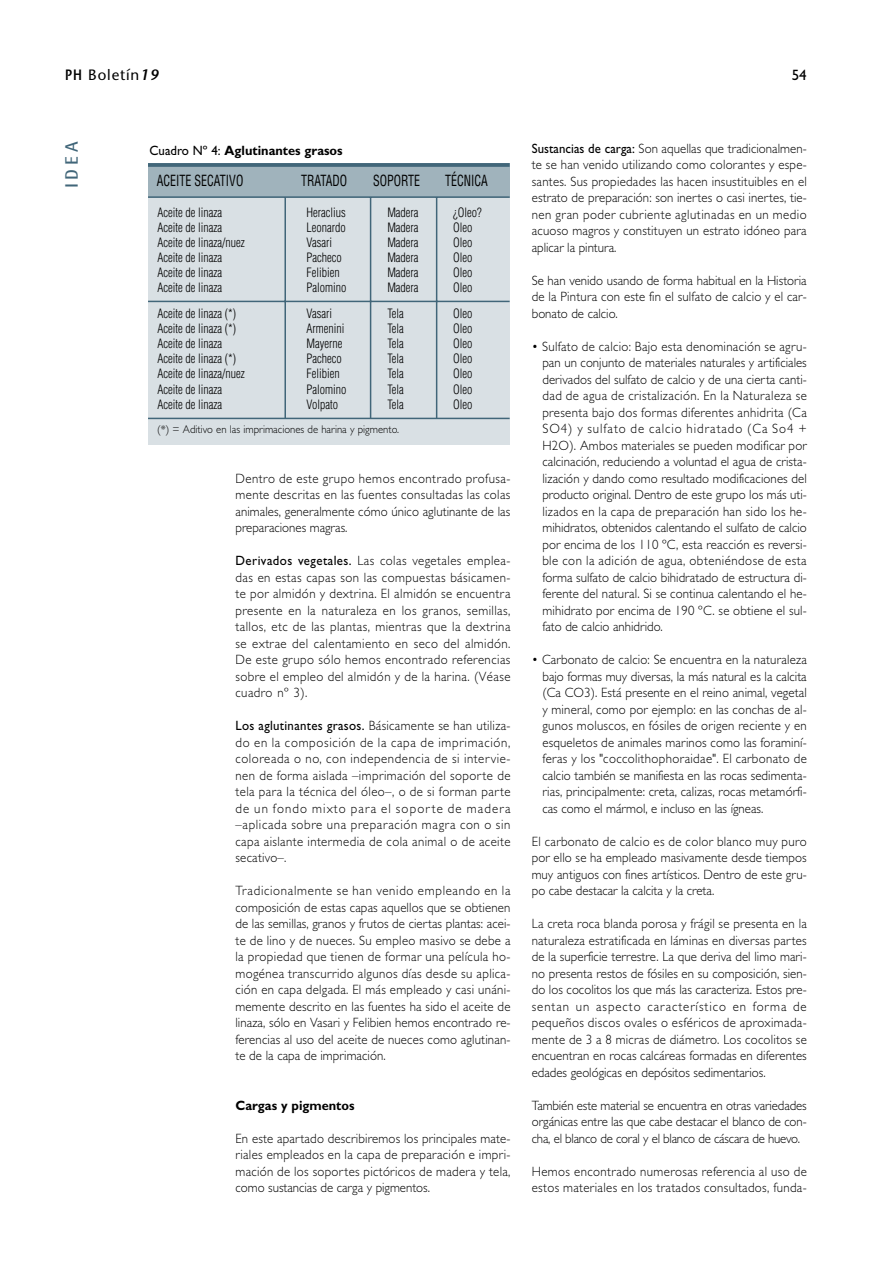
<style>
.page{position:relative;width:893px;height:1263px;background:#fff}
.page>*{position:absolute;margin:0;border:0;box-sizing:border-box;transform-origin:0 0}
.t1{font:700 18px "Rotis Semi Sans";color:#416679}
.t2{font:condensed 15px "Helvetica";color:#000;scale:.8 1}
.t3{font:15px "Stone Sans";letter-spacing:.055em;color:#000}
.t4{font:15px "Gill Sans";color:#000}
.t5{font:300 13.5px/16.5px "Gill Sans";letter-spacing:.01em;color:#000;text-align:justify;scale:.95 1}
.t6{font:700 13.5px "Gill Sans";color:#000;scale:.95 1}
.t7{font:300 condensed 12.6px "Helvetica";color:#000;scale:.95 1}
.t8{font:300 11.25px "Gill Sans";color:#000;scale:.95 1}
.s1{font-weight:600}
.s2{font-weight:600;font-style:italic}
.s3{font-weight:400}
</style>
<div class="page">
<div style="left:148px;top:165px;width:361px;height:279px;background:#d9e0e4"></div>
<div style="left:148px;top:163px;width:361px;height:34px;background:#a0b3bc"></div>
<hr style="left:148px;top:196px;width:361px;height:2px;background:#416679">
<hr style="left:284px;top:197px;width:2px;height:222px;background:#416679">
<hr style="left:370px;top:197px;width:1px;height:222px;background:#416679">
<hr style="left:436px;top:197px;width:1px;height:221px;background:#416679">
<hr style="left:148px;top:301px;width:361px;height:1px;background:#416679">
<hr style="left:148px;top:418px;width:361px;height:1px;background:#416679">
<hr style="left:148px;top:163px;width:361px;height:4px;background:#416679">
<p class="t3" style="left:65px;top:69px;width:94px"><span class="s1">PH</span> Boletín<span class="s2">19</span></p>
<p class="t4" style="left:791px;top:69px;width:16px">54</p>
<h1 class="t1" style="left:65px;top:188px;width:48px;rotate:-90deg">IDEA</h1>
<p class="t6" style="left:149px;top:146px;width:205px"><span class="s3">Cuadro Nº 4:</span> Aglutinantes grasos</p>
<p class="t2" style="left:157px;top:175px;width:109px">ACEITE SECATIVO</p>
<p class="t2" style="left:301px;top:175px;width:59px">TRATADO</p>
<p class="t2" style="left:373px;top:175px;width:60px">SOPORTE</p>
<p class="t2" style="left:445px;top:175px;width:55px">TÉCNICA</p>
<p class="t7" style="left:158px;top:207px;width:69px">Aceite de linaza</p>
<p class="t7" style="left:306px;top:207px;width:43px">Heraclius</p>
<p class="t7" style="left:387px;top:207px;width:34px">Madera</p>
<p class="t7" style="left:453px;top:207px;width:32px">¿Oleo?</p>
<p class="t7" style="left:158px;top:222px;width:69px">Aceite de linaza</p>
<p class="t7" style="left:306px;top:222px;width:43px">Leonardo</p>
<p class="t7" style="left:387px;top:222px;width:34px">Madera</p>
<p class="t7" style="left:453px;top:222px;width:22px">Oleo</p>
<p class="t7" style="left:158px;top:237px;width:93px">Aceite de linaza/nuez</p>
<p class="t7" style="left:306px;top:237px;width:29px">Vasari</p>
<p class="t7" style="left:387px;top:237px;width:34px">Madera</p>
<p class="t7" style="left:453px;top:237px;width:22px">Oleo</p>
<p class="t7" style="left:158px;top:252px;width:69px">Aceite de linaza</p>
<p class="t7" style="left:306px;top:252px;width:39px">Pacheco</p>
<p class="t7" style="left:387px;top:252px;width:34px">Madera</p>
<p class="t7" style="left:453px;top:252px;width:22px">Oleo</p>
<p class="t7" style="left:158px;top:268px;width:69px">Aceite de linaza</p>
<p class="t7" style="left:306px;top:268px;width:36px">Felibien</p>
<p class="t7" style="left:387px;top:268px;width:34px">Madera</p>
<p class="t7" style="left:453px;top:268px;width:22px">Oleo</p>
<p class="t7" style="left:158px;top:283px;width:69px">Aceite de linaza</p>
<p class="t7" style="left:306px;top:283px;width:43px">Palomino</p>
<p class="t7" style="left:387px;top:283px;width:34px">Madera</p>
<p class="t7" style="left:453px;top:283px;width:22px">Oleo</p>
<p class="t7" style="left:158px;top:308px;width:84px">Aceite de linaza (*)</p>
<p class="t7" style="left:306px;top:308px;width:29px">Vasari</p>
<p class="t7" style="left:387px;top:308px;width:19px">Tela</p>
<p class="t7" style="left:453px;top:308px;width:22px">Oleo</p>
<p class="t7" style="left:158px;top:324px;width:84px">Aceite de linaza (*)</p>
<p class="t7" style="left:306px;top:324px;width:41px">Armenini</p>
<p class="t7" style="left:387px;top:324px;width:19px">Tela</p>
<p class="t7" style="left:453px;top:324px;width:22px">Oleo</p>
<p class="t7" style="left:158px;top:339px;width:69px">Aceite de linaza</p>
<p class="t7" style="left:306px;top:339px;width:39px">Mayerne</p>
<p class="t7" style="left:387px;top:339px;width:19px">Tela</p>
<p class="t7" style="left:453px;top:339px;width:22px">Oleo</p>
<p class="t7" style="left:158px;top:354px;width:84px">Aceite de linaza (*)</p>
<p class="t7" style="left:306px;top:354px;width:39px">Pacheco</p>
<p class="t7" style="left:387px;top:354px;width:19px">Tela</p>
<p class="t7" style="left:453px;top:354px;width:22px">Oleo</p>
<p class="t7" style="left:158px;top:369px;width:93px">Aceite de linaza/nuez</p>
<p class="t7" style="left:306px;top:369px;width:36px">Felibien</p>
<p class="t7" style="left:387px;top:369px;width:19px">Tela</p>
<p class="t7" style="left:453px;top:369px;width:22px">Oleo</p>
<p class="t7" style="left:158px;top:384px;width:69px">Aceite de linaza</p>
<p class="t7" style="left:306px;top:384px;width:43px">Palomino</p>
<p class="t7" style="left:387px;top:384px;width:19px">Tela</p>
<p class="t7" style="left:453px;top:384px;width:22px">Oleo</p>
<p class="t7" style="left:158px;top:399px;width:69px">Aceite de linaza</p>
<p class="t7" style="left:306px;top:399px;width:35px">Volpato</p>
<p class="t7" style="left:387px;top:399px;width:19px">Tela</p>
<p class="t7" style="left:453px;top:399px;width:22px">Oleo</p>
<p class="t8" style="left:157px;top:425px;width:256px">(*) = Aditivo en las imprimaciones de harina y pigmento.</p>
<p class="t5" style="left:235px;top:472px;width:291px">Dentro de este grupo hemos encontrado profusa&shy;mente descritas en las fuentes consultadas las colas animales, generalmente cómo único aglutinante de las preparaciones magras.</p>
<p class="t5" style="left:235px;top:554px;width:291px"><span class="s3">Derivados vegetales.</span> Las colas vegetales emplea&shy;das en estas capas son las compuestas básicamen&shy;te por almidón y dextrina. El almidón se encuentra presente en la naturaleza en los granos, semillas, tallos, etc de las plantas, mientras que la dextrina se extrae del calentamiento en seco del almidón.<br>De este grupo sólo hemos encontrado referencias sobre el empleo del almidón y de la harina. (Véase cuadro nº 3).</p>
<p class="t5" style="left:235px;top:719px;width:291px"><span class="s3">Los aglutinantes grasos.</span> Básicamente se han utiliza&shy;do en la composición de la capa de imprimación, coloreada o no, con independencia de si intervie&shy;nen de forma aislada –imprimación del soporte de tela para la técnica del óleo–, o de si forman parte de un fondo mixto para el soporte de madera –aplicada sobre una preparación magra con o sin capa aislante intermedia de cola animal o de aceite secativo–.</p>
<p class="t5" style="left:235px;top:884px;width:291px">Tradicionalmente se han venido empleando en la composición de estas capas aquellos que se obtienen de las semillas, granos y frutos de ciertas plantas: acei&shy;te de lino y de nueces. Su empleo masivo se debe a la propiedad que tienen de formar una película ho&shy;mogénea transcurrido algunos días desde su aplica&shy;ción en capa delgada. El más empleado y casi unáni&shy;memente descrito en las fuentes ha sido el aceite de linaza, sólo en Vasari y Felibien hemos encontrado re&shy;ferencias al uso del aceite de nueces como aglutinan&shy;te de la capa de imprimación.</p>
<p class="t6" style="left:235px;top:1101px;width:127px">Cargas y pigmentos</p>
<p class="t5" style="left:235px;top:1131px;width:291px">En este apartado describiremos los principales mate&shy;riales empleados en la capa de preparación e impri&shy;mación de los soportes pictóricos de madera y tela, como sustancias de carga y pigmentos.</p>
<p class="t5" style="left:531px;top:141px;width:291px"><span class="s3">Sustancias de carga:</span> Son aquellas que tradicionalmen&shy;te se han venido utilizando como colorantes y espe&shy;santes. Sus propiedades las hacen insustituibles en el estrato de preparación: son inertes o casi inertes, tie&shy;nen gran poder cubriente aglutinadas en un medio acuoso magros y constituyen un estrato idóneo para aplicar la pintura.</p>
<p class="t5" style="left:531px;top:273px;width:291px">Se han venido usando de forma habitual en la Historia de la Pintura con este fin el sulfato de calcio y el car&shy;bonato de calcio.</p>
<p class="t5" style="left:542px;top:339px;width:280px;text-indent:-11px">• Sulfato de calcio: Bajo esta denominación se agru&shy;pan un conjunto de materiales naturales y artificiales derivados del sulfato de calcio y de una cierta canti&shy;dad de agua de cristalización. En la Naturaleza se presenta bajo dos formas diferentes anhidrita (Ca SO4) y sulfato de calcio hidratado (Ca So4 + H2O). Ambos materiales se pueden modificar por calcinación, reduciendo a voluntad el agua de crista&shy;lización y dando como resultado modificaciones del producto original. Dentro de este grupo los más uti&shy;lizados en la capa de preparación han sido los he&shy;mihidratos, obtenidos calentando el sulfato de calcio por encima de los 110 ºC, esta reacción es reversi&shy;ble con la adición de agua, obteniéndose de esta forma sulfato de calcio bihidratado de estructura di&shy;ferente del natural. Si se continua calentando el he&shy;mihidrato por encima de 190 ºC. se obtiene el sul&shy;fato de calcio anhidrido.</p>
<p class="t5" style="left:542px;top:653px;width:280px;text-indent:-11px">• Carbonato de calcio: Se encuentra en la naturaleza bajo formas muy diversas, la más natural es la calcita (Ca CO3). Está presente en el reino animal, vegetal y mineral, como por ejemplo: en las conchas de al&shy;gunos moluscos, en fósiles de origen reciente y en esqueletos de animales marinos como las foraminí&shy;feras y los "coccolithophoraidae". El carbonato de calcio también se manifiesta en las rocas sedimenta&shy;rias, principalmente: creta, calizas, rocas metamórfi&shy;cas como el mármol, e incluso en las ígneas.</p>
<p class="t5" style="left:531px;top:834px;width:291px">El carbonato de calcio es de color blanco muy puro por ello se ha empleado masivamente desde tiempos muy antiguos con fines artísticos. Dentro de este gru&shy;po cabe destacar la calcita y la creta.</p>
<p class="t5" style="left:531px;top:917px;width:291px">La creta roca blanda porosa y frágil se presenta en la naturaleza estratificada en láminas en diversas partes de la superficie terrestre. La que deriva del limo mari&shy;no presenta restos de fósiles en su composición, sien&shy;do los cocolitos los que más las caracteriza. Estos pre&shy;sentan un aspecto característico en forma de pequeños discos ovales o esféricos de aproximada&shy;mente de 3 a 8 micras de diámetro. Los cocolitos se encuentran en rocas calcáreas formadas en diferentes edades geológicas en depósitos sedimentarios.</p>
<p class="t5" style="left:531px;top:1098px;width:291px">También este material se encuentra en otras variedades orgánicas entre las que cabe destacar el blanco de con&shy;cha, el blanco de coral y el blanco de cáscara de huevo.</p>
<p class="t5" style="left:531px;top:1164px;width:291px">Hemos encontrado numerosas referencia al uso de estos materiales en los tratados consultados, funda-</p>
</div>
